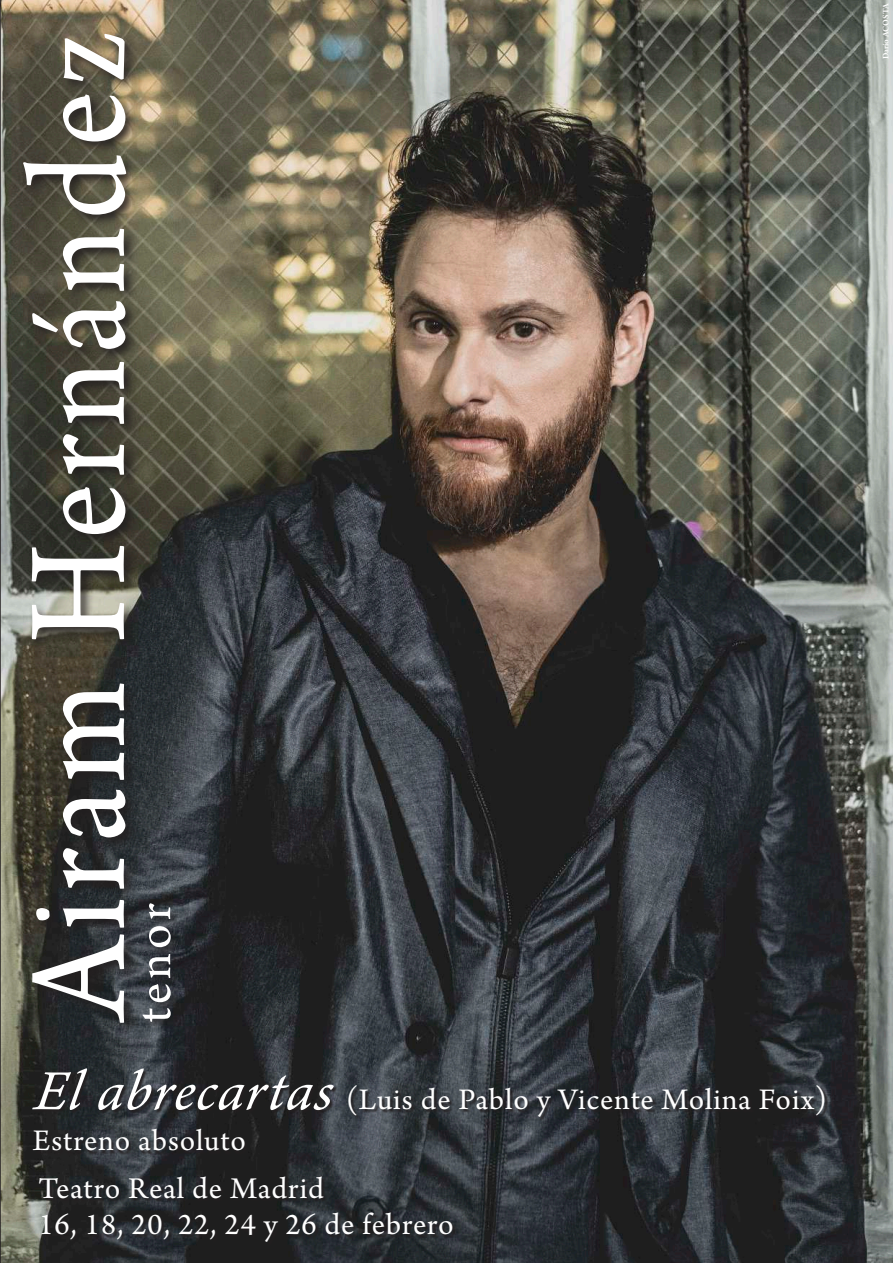
<style>
.page{position:relative;width:893px;height:1263px;background:#fff}
.page>*{position:absolute;margin:0;border:0;box-sizing:border-box;transform-origin:0 0}
.t1{font:148.5px "Arno Pro";letter-spacing:.045em;color:#fff;scale:.9 1}
.t2{font:51.6px "Arno Pro";letter-spacing:.075em;color:#fff}
.t3{font:31.8px/36px "Arno Pro";letter-spacing:.03em;color:#fff}
.t4{font:31.5px/41.4px "Arno Pro";letter-spacing:.025em;color:#fff}
.t5{font:600 9px "Arno Pro";letter-spacing:-.005em;color:#fff}
.s1{font-style:italic;font-size:59.55px}
</style>
<div class="page">
<img style="left:0;top:0;width:893px;height:1263px">
<div style="left:20px;top:32px;width:120px;height:1005px;background:#231f20;opacity:.92"></div>
<div style="left:140px;top:901px;width:42px;height:131px;background:#231f20;opacity:.92"></div>
<div style="left:33px;top:1069px;width:796px;height:87px;background:#231f20;opacity:.92"></div>
<div style="left:40px;top:1177px;width:417px;height:69px;background:#231f20;opacity:.92"></div>
<h1 class="t1" style="left:-6px;top:1019px;width:1098px;rotate:-90deg">Airam Hernández</h1>
<h2 class="t2" style="left:125px;top:1023px;width:121px;rotate:-90deg">tenor</h2>
<p class="t4" style="left:33px;top:1081px;width:796px"><span class="s1">Elabrecartas</span>(Luis de Pablo y Vicente Molina Foix)<br>Estreno absoluto</p>
<p class="t3" style="left:38px;top:1172px;width:417px">Teatro Real de Madrid<br>16, 18, 20, 22, 24 y 26 de febrero</p>
<p class="t5" style="left:880px;top:59px;width:58px;rotate:-90deg">Darío ACOSTA</p>
</div>
